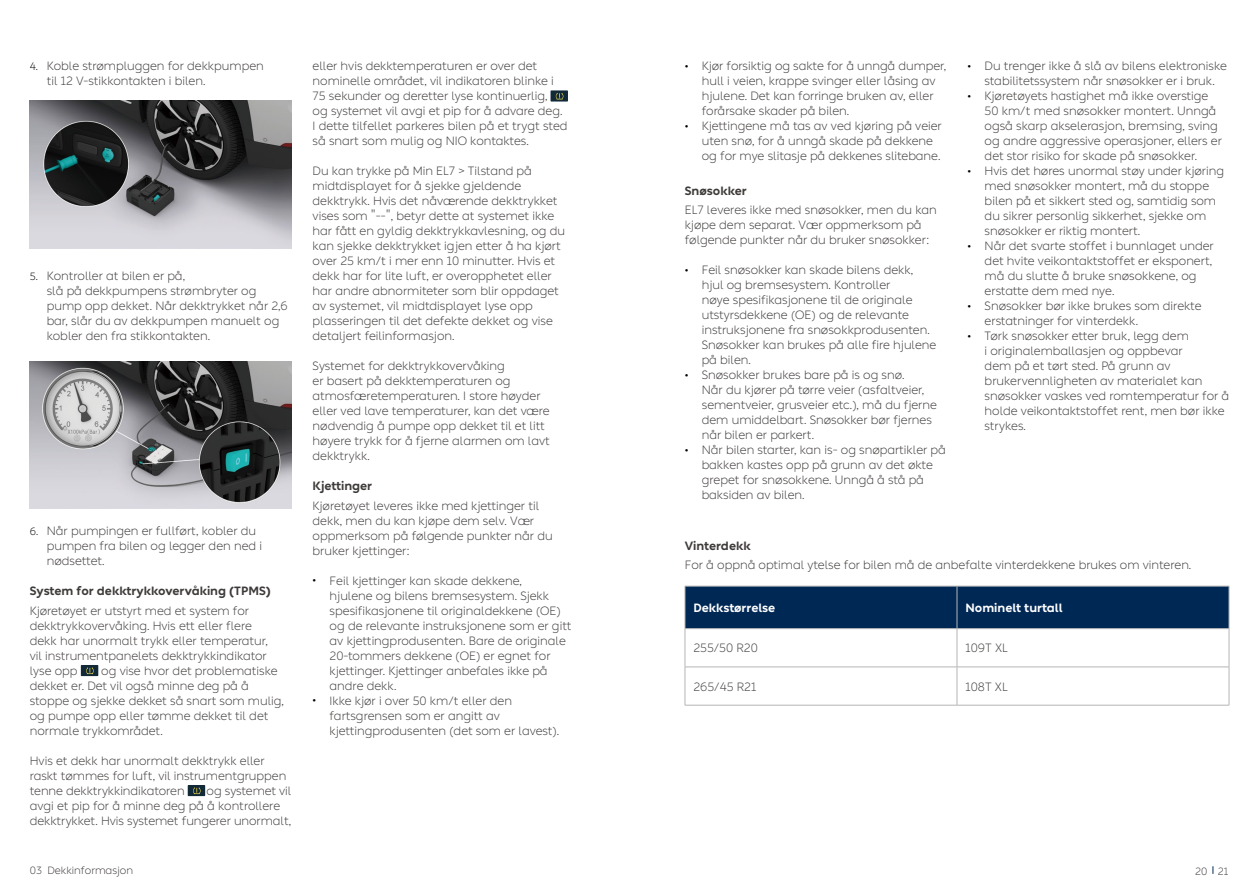
<style>
.page{position:relative;width:1259px;height:893px;background:#fff}
.page>*{position:absolute;margin:0;border:0;box-sizing:border-box;transform-origin:0 0}
.t1{font:300 12px/15px "Blue Sky Noto";color:#3e3a39}
.t2{font:700 12px "Blue Sky Noto";color:#3e3a39}
.t3{font:700 12px "Blue Sky Noto";color:#fff}
.t4{font:300 10.5px "Blue Sky Noto";color:#3e3a39}
.s1{font-size:10.5px;color:#000}
</style>
<div class="page">
<img style="left:30px;top:101px;width:262px;height:147px">
<img style="left:30px;top:361px;width:262px;height:147px">
<div style="left:81px;top:665px;width:17px;height:11px;background:#122938"></div>
<svg style="left:86px;top:668px;width:8px;height:6px"></svg>
<div style="left:188px;top:785px;width:17px;height:11px;background:#122938"></div>
<svg style="left:193px;top:788px;width:8px;height:6px"></svg>
<div style="left:550px;top:90px;width:18px;height:12px;background:#122938"></div>
<svg style="left:556px;top:93px;width:7px;height:7px"></svg>
<div style="left:685px;top:587px;width:543px;height:41px;background:#002855"></div>
<hr style="left:684px;top:586px;width:1px;height:42px;background:#b5b6b6">
<hr style="left:956px;top:586px;width:1px;height:42px;background:#b5b6b6">
<hr style="left:1228px;top:586px;width:1px;height:42px;background:#b5b6b6">
<hr style="left:684px;top:629px;width:1px;height:38px;background:#b5b6b6">
<hr style="left:956px;top:629px;width:1px;height:38px;background:#b5b6b6">
<hr style="left:1228px;top:629px;width:1px;height:38px;background:#b5b6b6">
<hr style="left:684px;top:667px;width:1px;height:38px;background:#b5b6b6">
<hr style="left:956px;top:667px;width:1px;height:38px;background:#b5b6b6">
<hr style="left:1228px;top:667px;width:1px;height:38px;background:#b5b6b6">
<hr style="left:957px;top:586px;width:272px;height:1px;background:#b5b6b6">
<hr style="left:685px;top:628px;width:272px;height:1px;background:#b5b6b6">
<hr style="left:957px;top:628px;width:272px;height:1px;background:#b5b6b6">
<hr style="left:685px;top:667px;width:272px;height:1px;background:#b5b6b6">
<hr style="left:957px;top:667px;width:272px;height:1px;background:#b5b6b6">
<hr style="left:685px;top:705px;width:272px;height:1px;background:#b5b6b6">
<hr style="left:957px;top:705px;width:272px;height:1px;background:#b5b6b6">
<hr style="left:685px;top:586px;width:272px;height:1px;background:#b5b6b6">
<p class="t1" style="left:47px;top:58px;width:218px;text-indent:-17px"><span class="s1">4.</span> Koble strømpluggen for dekkpumpen til 12 V-stikkontakten i bilen.</p>
<p class="t1" style="left:47px;top:268px;width:243px;text-indent:-17px"><span class="s1">5.</span> Kontroller at bilen er på,<br>slå på dekkpumpens strømbryter og pump opp dekket. Når dekktrykket når 2,6 bar, slår du av dekkpumpen manuelt og kobler den fra stikkontakten.</p>
<p class="t1" style="left:47px;top:523px;width:217px;text-indent:-17px"><span class="s1">6.</span> Når pumpingen er fullført, kobler du pumpen fra bilen og legger den ned i nødsettet.</p>
<p class="t2" style="left:30px;top:584px;width:243px">System for dekktrykkovervåking (TPMS)</p>
<p class="t1" style="left:30px;top:603px;width:240px">Kjøretøyet er utstyrt med et system for dekktrykkovervåking. Hvis ett eller flere dekk har unormalt trykk eller temperatur, vil instrumentpanelets dekktrykkindikator lyse opp</p>
<p class="t1" style="left:30px;top:663px;width:256px;text-indent:72px">og vise hvor det problematiske dekket er. Det vil også minne deg på å stoppe og sjekke dekket så snart som mulig, og pumpe opp eller tømme dekket til det normale trykkområdet.</p>
<p class="t1" style="left:30px;top:753px;width:258px">Hvis et dekk har unormalt dekktrykk eller raskt tømmes for luft, vil instrumentgruppen tenne dekktrykkindikatoren</p>
<p class="t1" style="left:30px;top:783px;width:263px;text-indent:177px">og systemet vil avgi et pip for å minne deg på å kontrollere dekktrykket. Hvis systemet fungerer unormalt,</p>
<p class="t1" style="left:313px;top:58px;width:256px">eller hvis dekktemperaturen er over det nominelle området, vil indikatoren blinke i 75 sekunder og deretter lyse kontinuerlig,<br>og systemet vil avgi et pip for å advare deg.<br>I dette tilfellet parkeres bilen på et trygt sted så snart som mulig og NIO kontaktes.</p>
<p class="t1" style="left:313px;top:163px;width:254px">Du kan trykke på Min EL7 &gt; Tilstand på midtdisplayet for å sjekke gjeldende dekktrykk. Hvis det nåværende dekktrykket vises som "--", betyr dette at systemet ikke har fått en gyldig dekktrykkavlesning, og du kan sjekke dekktrykket igjen etter å ha kjørt over 25 km/t i mer enn 10 minutter. Hvis et dekk har for lite luft, er overopphetet eller har andre abnormiteter som blir oppdaget av systemet, vil midtdisplayet lyse opp plasseringen til det defekte dekket og vise detaljert feilinformasjon.</p>
<p class="t1" style="left:313px;top:358px;width:239px">Systemet for dekktrykkovervåking<br>er basert på dekktemperaturen og atmosfæretemperaturen. I store høyder eller ved lave temperaturer, kan det være nødvendig å pumpe opp dekket til et litt høyere trykk for å fjerne alarmen om lavt dekktrykk.</p>
<p class="t2" style="left:313px;top:479px;width:61px">Kjettinger</p>
<p class="t1" style="left:313px;top:498px;width:242px">Kjøretøyet leveres ikke med kjettinger til dekk, men du kan kjøpe dem selv. Vær oppmerksom på følgende punkter når du bruker kjettinger:</p>
<p class="t1" style="left:330px;top:573px;width:243px;text-indent:-17px"><span class="s1">•</span> Feil kjettinger kan skade dekkene,<br>hjulene og bilens bremsesystem. Sjekk spesifikasjonene til originaldekkene (OE) og de relevante instruksjonene som er gitt av kjettingprodusenten. Bare de originale 20-tommers dekkene (OE) er egnet for kjettinger. Kjettinger anbefales ikke på andre dekk.</p>
<p class="t1" style="left:330px;top:693px;width:231px;text-indent:-17px"><span class="s1">•</span> Ikke kjør i over 50 km/t eller den fartsgrensen som er angitt av kjettingprodusenten (det som er lavest).</p>
<p class="t1" style="left:702px;top:58px;width:246px;text-indent:-17px"><span class="s1">•</span> Kjør forsiktig og sakte for å unngå dumper, hull i veien, krappe svinger eller låsing av hjulene. Det kan forringe bruken av, eller forårsake skader på bilen.</p>
<p class="t1" style="left:702px;top:118px;width:241px;text-indent:-17px"><span class="s1">•</span> Kjettingene må tas av ved kjøring på veier uten snø, for å unngå skade på dekkene og for mye slitasje på dekkenes slitebane.</p>
<p class="t2" style="left:685px;top:183px;width:63px">Snøsokker</p>
<p class="t1" style="left:685px;top:202px;width:253px">EL7 leveres ikke med snøsokker, men du kan kjøpe dem separat. Vær oppmerksom på følgende punkter når du bruker snøsokker:</p>
<p class="t1" style="left:702px;top:262px;width:236px;text-indent:-17px"><span class="s1">•</span> Feil snøsokker kan skade bilens dekk, hjul og bremsesystem. Kontroller<br>nøye spesifikasjonene til de originale utstyrsdekkene (OE) og de relevante instruksjonene fra snøsokkprodusenten.<br>Snøsokker kan brukes på alle fire hjulene på bilen.</p>
<p class="t1" style="left:702px;top:367px;width:237px;text-indent:-17px"><span class="s1">•</span> Snøsokker brukes bare på is og snø.<br>Når du kjører på tørre veier (asfaltveier, sementveier, grusveier etc.), må du fjerne dem umiddelbart. Snøsokker bør fjernes når bilen er parkert.</p>
<p class="t1" style="left:702px;top:442px;width:245px;text-indent:-17px"><span class="s1">•</span> Når bilen starter, kan is- og snøpartikler på bakken kastes opp på grunn av det økte grepet for snøsokkene. Unngå å stå på baksiden av bilen.</p>
<p class="t1" style="left:967px;top:58px;width:261px;text-align:center"><span class="s1">•</span> Du trenger ikke å slå av bilens elektroniske stabilitetssystem når snøsokker er i bruk.</p>
<p class="t1" style="left:984px;top:88px;width:239px;text-indent:-17px"><span class="s1">•</span> Kjøretøyets hastighet må ikke overstige 50 km/t med snøsokker montert. Unngå også skarp akselerasjon, bremsing, sving og andre aggressive operasjoner, ellers er det stor risiko for skade på snøsokker.</p>
<p class="t1" style="left:984px;top:163px;width:241px;text-indent:-17px"><span class="s1">•</span> Hvis det høres unormal støy under kjøring med snøsokker montert, må du stoppe bilen på et sikkert sted og, samtidig som du sikrer personlig sikkerhet, sjekke om snøsokker er riktig montert.</p>
<p class="t1" style="left:984px;top:238px;width:231px;text-indent:-17px"><span class="s1">•</span> Når det svarte stoffet i bunnlaget under det hvite veikontaktstoffet er eksponert, må du slutte å bruke snøsokkene, og erstatte dem med nye.</p>
<p class="t1" style="left:984px;top:298px;width:218px;text-indent:-17px"><span class="s1">•</span> Snøsokker bør ikke brukes som direkte erstatninger for vinterdekk.</p>
<p class="t1" style="left:984px;top:328px;width:246px;text-indent:-17px"><span class="s1">•</span> Tørk snøsokker etter bruk, legg dem<br>i originalemballasjen og oppbevar<br>dem på et tørt sted. På grunn av brukervennligheten av materialet kan snøsokker vaskes ved romtemperatur for å holde veikontaktstoffet rent, men bør ikke strykes.</p>
<p class="t2" style="left:685px;top:538px;width:67px">Vinterdekk</p>
<p class="t1" style="left:685px;top:557px;width:508px">For å oppnå optimal ytelse for bilen må de anbefalte vinterdekkene brukes om vinteren.</p>
<p class="t3" style="left:693px;top:601px;width:83px">Dekkstørrelse</p>
<p class="t3" style="left:965px;top:601px;width:98px">Nominelt turtall</p>
<p class="t1" style="left:693px;top:641px;width:66px">255/50 R20</p>
<p class="t1" style="left:965px;top:641px;width:44px">109T XL</p>
<p class="t1" style="left:693px;top:679px;width:64px">265/45 R21</p>
<p class="t1" style="left:965px;top:679px;width:44px">108T XL</p>
<p class="t4" style="left:30px;top:864px;width:105px">03 Dekkinformasjon</p>
<p class="t4" style="left:1195px;top:866px;width:35px">20 21</p>
</div>
